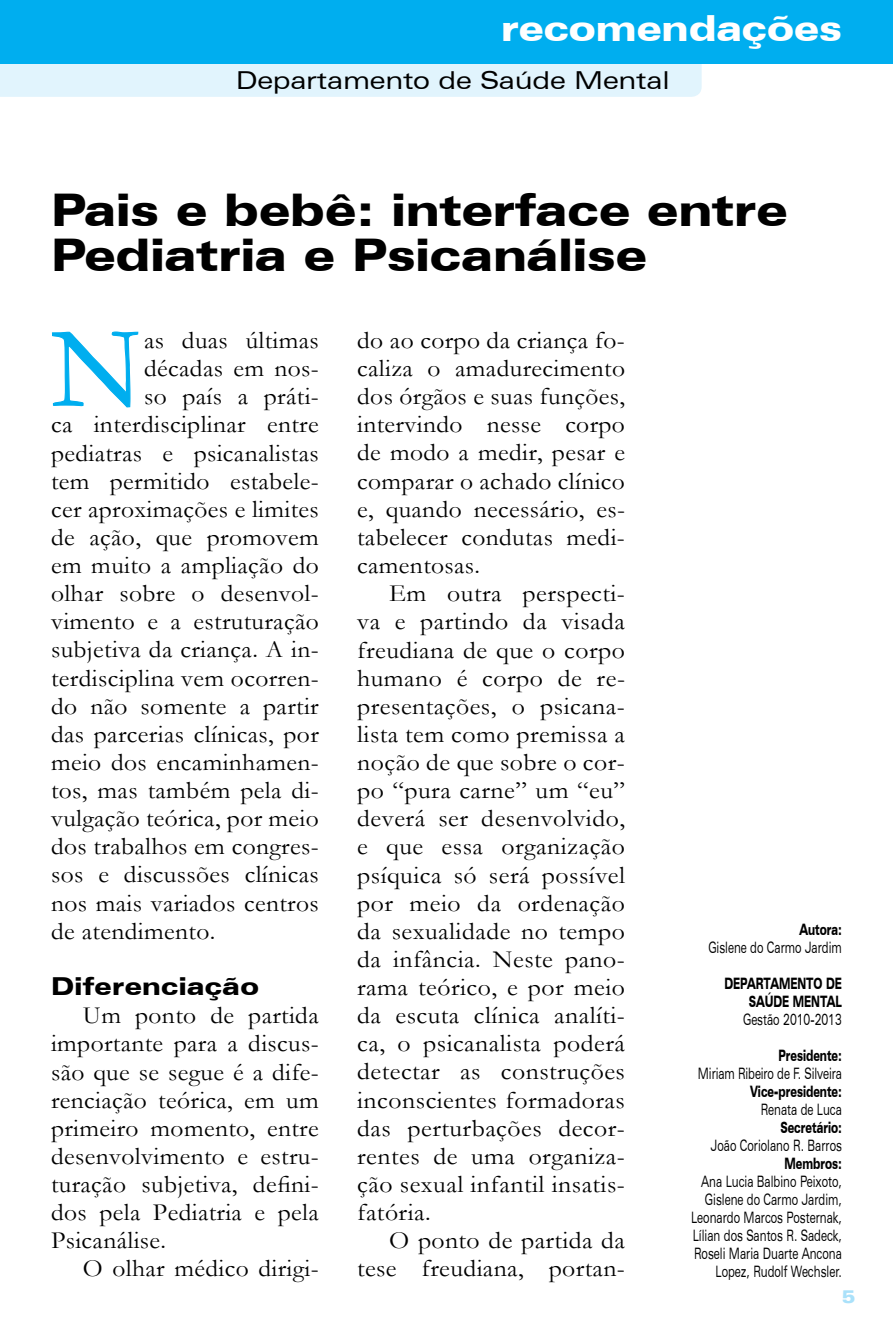
<style>
.page{position:relative;width:893px;height:1340px;background:#fff}
.page>*{position:absolute;margin:0;border:0;box-sizing:border-box;transform-origin:0 0}
.t1{font:114.98px "Garamond";color:#00aeef}
.t2{font:900 expanded 45px/45px "Zurich BT";color:#000}
.t3{font:900 expanded 36px "Zurich BT";color:#fff}
.t4{font:24.75px/28.1px "Garamond";letter-spacing:.015em;color:#000;text-align:justify}
.t5{font:24.75px/28.1px "Garamond";letter-spacing:.015em;color:#000;text-align:justify;scale:1.04 1}
.t6{font:expanded 24.75px "Zurich BT";letter-spacing:-.01em;color:#000}
.t7{font:900 expanded 24.75px "Zurich BT";letter-spacing:.015em;color:#000}
.t8{font:900 expanded 18px "Zurich BT";color:#aae1fa}
.t9{font:expanded 15.75px/18px "Zurich BT";color:#000;text-align:right;scale:.6 1}
.t10{font:900 expanded 15.75px/18px "Zurich BT";color:#000;text-align:right;scale:.6 1}
</style>
<div class="page">
<div style="left:0;top:64px;width:702px;height:33px;background:#e1f4fd"></div>
<div style="left:0;top:0;width:893px;height:64px;background:#00aeef"></div>
<svg style="left:51px;top:64px;width:88px;height:344px"></svg>
<h3 class="t3" style="left:501px;top:7px;width:342px">recomendações</h3>
<p class="t6" style="left:236px;top:66px;width:435px">Departamento de Saúde Mental</p>
<h2 class="t2" style="left:51px;top:187px;width:738px">Pais e bebê: interface entre<br>Pediatria e Psicanálise</h2>
<h1 class="t1" style="left:51px;top:291px;width:93px">N</h1>
<p class="t4" style="left:144px;top:325px;width:176px">as duas últimas</p>
<p class="t4" style="left:144px;top:353px;width:176px">décadas em nos-</p>
<p class="t4" style="left:144px;top:382px;width:176px">so país a práti-</p>
<p class="t4" style="left:51px;top:410px;width:269px">ca interdisciplinar entre</p>
<p class="t4" style="left:51px;top:438px;width:269px">pediatras e psicanalistas</p>
<p class="t4" style="left:51px;top:466px;width:269px">tem permitido estabele-</p>
<p class="t4" style="left:51px;top:494px;width:269px">cer aproximações e limites</p>
<p class="t4" style="left:51px;top:522px;width:269px">de ação, que promovem</p>
<p class="t4" style="left:51px;top:550px;width:269px">em muito a ampliação do</p>
<p class="t4" style="left:51px;top:578px;width:269px">olhar sobre o desenvol-</p>
<p class="t4" style="left:51px;top:607px;width:269px">vimento e a estruturação</p>
<p class="t4" style="left:51px;top:635px;width:269px">subjetiva da criança. A in-</p>
<p class="t4" style="left:51px;top:663px;width:269px">terdisciplina vem ocorren-</p>
<p class="t4" style="left:51px;top:691px;width:269px">do não somente a partir</p>
<p class="t4" style="left:51px;top:719px;width:269px">das parcerias clínicas, por</p>
<p class="t4" style="left:51px;top:747px;width:269px">meio dos encaminhamen-</p>
<p class="t4" style="left:51px;top:775px;width:269px">tos, mas também pela di-</p>
<p class="t4" style="left:51px;top:803px;width:269px">vulgação teórica, por meio</p>
<p class="t4" style="left:51px;top:831px;width:269px">dos trabalhos em congres-</p>
<p class="t4" style="left:51px;top:860px;width:269px">sos e discussões clínicas</p>
<p class="t4" style="left:51px;top:888px;width:269px">nos mais variados centros</p>
<p class="t4" style="left:51px;top:916px;width:166px">de atendimento.</p>
<p class="t7" style="left:51px;top:971px;width:209px">Diferenciação</p>
<p class="t4" style="left:51px;top:1000px;width:269px;text-indent:32px">Um ponto de partida importante para a discus&shy;são que se segue é a dife&shy;renciação teórica, em um primeiro momento, entre desenvolvimento e estru&shy;turação subjetiva, defini&shy;dos pela Pediatria e pela Psicanálise.</p>
<p class="t4" style="left:83px;top:1253px;width:237px">O olhar médico dirigi-</p>
<p class="t4" style="left:357px;top:325px;width:269px">do ao corpo da criança fo&shy;caliza o amadurecimento dos órgãos e suas funções, intervindo nesse corpo de modo a medir, pesar e comparar o achado clínico e, quando necessário, es&shy;tabelecer condutas medi&shy;camentosas.</p>
<p class="t5" style="left:357px;top:578px;width:259px;text-indent:32px">Em outra perspecti&shy;va e partindo da visada freudiana de que o corpo humano é corpo de re&shy;presentações, o psicana&shy;lista tem como premissa a noção de que sobre o cor&shy;po “pura carne” um “eu” deverá ser desenvolvido, e que essa organização psíquica só será possível por meio da ordenação da sexualidade no tempo da infância. Neste pano&shy;rama teórico, e por meio da escuta clínica analíti&shy;ca, o psicanalista poderá detectar as construções inconscientes formadoras das perturbações decor&shy;rentes de uma organiza&shy;ção sexual infantil insatis&shy;fatória.</p>
<p class="t5" style="left:357px;top:1225px;width:259px;text-align:right">O ponto de partida da tese freudiana, portan-</p>
<p class="t10" style="left:799px;top:920px;width:72px">Autora:</p>
<p class="t9" style="left:708px;top:938px;width:224px">Gislene do Carmo Jardim</p>
<p class="t10" style="left:724px;top:974px;width:197px">DEPARTAMENTO DE<br>SAÚDE MENTAL</p>
<p class="t9" style="left:743px;top:1010px;width:166px">Gestão 2010-2013</p>
<p class="t10" style="left:779px;top:1046px;width:107px">Presidente:</p>
<p class="t9" style="left:698px;top:1064px;width:242px">Miriam Ribeiro de F. Silveira</p>
<p class="t10" style="left:750px;top:1082px;width:155px">Vice-presidente:</p>
<p class="t9" style="left:761px;top:1100px;width:137px">Renata de Luca</p>
<p class="t10" style="left:780px;top:1118px;width:104px">Secretário:</p>
<p class="t9" style="left:711px;top:1136px;width:220px">João Coriolano R. Barros</p>
<p class="t10" style="left:784px;top:1154px;width:97px">Membros:</p>
<p class="t9" style="left:691px;top:1172px;width:253px">Ana Lucia Balbino Peixoto,<br>Gislene do Carmo Jardim,<br>Leonardo Marcos Posternak,<br>Lílian dos Santos R. Sadeck,<br>Roseli Maria Duarte Ancona<br>Lopez, Rudolf Wechsler.</p>
<p class="t8" style="left:842px;top:1285px;width:15px">5</p>
</div>
